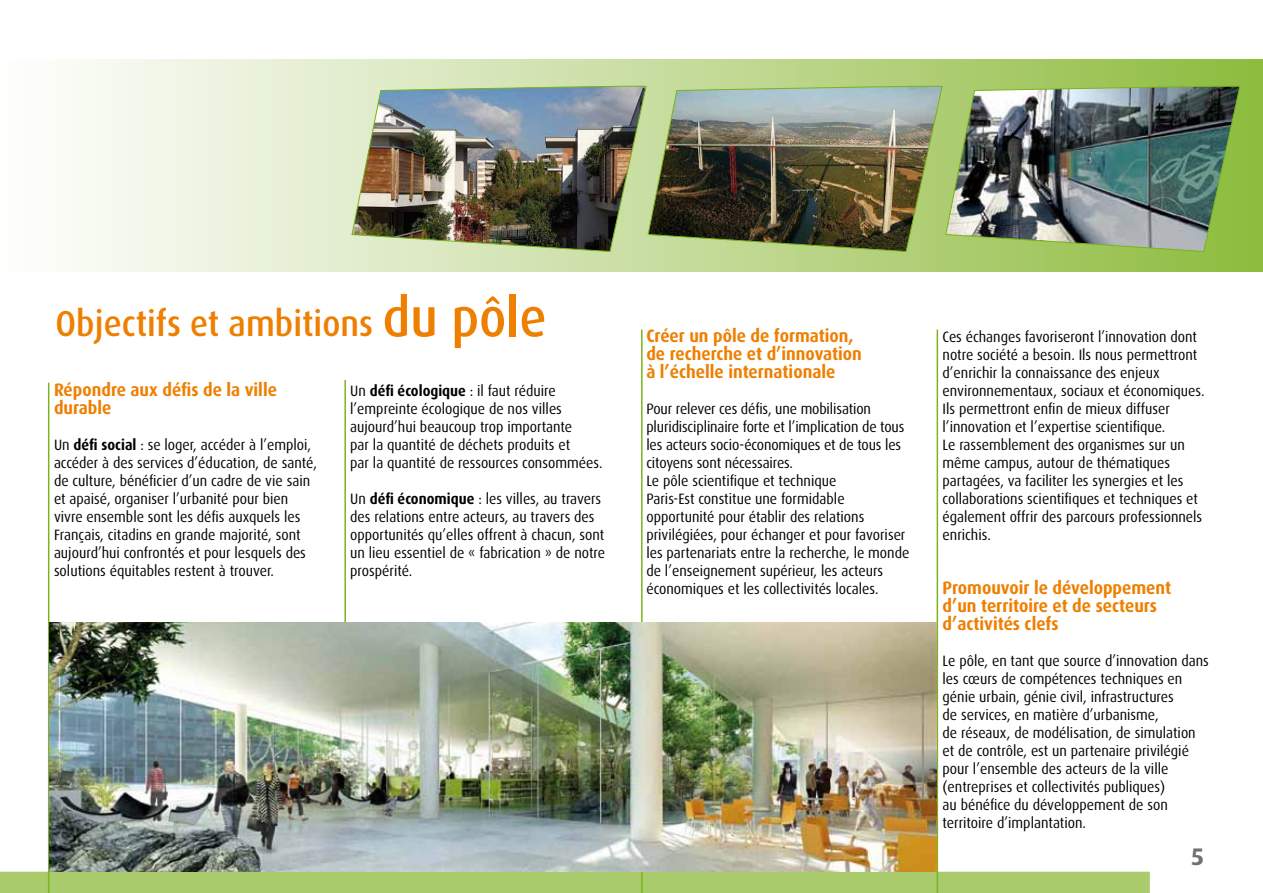
<style>
.page{position:relative;width:1263px;height:893px;background:#fff}
.page>*{position:absolute;margin:0;border:0;box-sizing:border-box;transform-origin:0 0}
.t1{font:500 36px "Dax OT";color:#ee7f00;scale:.93 1}
.t2{font:700 24px "Dax OT";color:#707172}
.t3{font:700 18px/18px "Dax OT";color:#ee7f00;scale:.93 1}
.t4{font:15px/18px "Dax OT";color:#000;scale:.93 1}
.s1{font-size:54px}
.s2{font-weight:700}
</style>
<div class="page">
<div style="left:0;top:872px;width:1149px;height:21px;background:#a9cb6b"></div>
<hr style="left:48px;top:383px;width:1px;height:510px;background:#7ab51d">
<hr style="left:344px;top:325px;width:2px;height:533px;background:#7ab51d">
<hr style="left:641px;top:330px;width:1px;height:563px;background:#7ab51d">
<hr style="left:936px;top:330px;width:2px;height:563px;background:#7ab51d">
<img style="left:49px;top:622px;width:887px;height:250px">
<div style="left:55px;top:231px;width:581px;height:149px;background:#fff"></div>
<div style="left:0;top:59px;width:1263px;height:213px;background:linear-gradient(to right,#fff,#90bc40)"></div>
<img style="left:351px;top:85px;width:295px;height:167px">
<img style="left:647px;top:85px;width:295px;height:167px">
<img style="left:945px;top:85px;width:295px;height:167px">
<h1 class="t1" style="left:55px;top:304px;width:529px">Objectifs et ambitions <span class="s1">du pôle</span></h1>
<p class="t3" style="left:54px;top:381px;width:241px">Répondre aux défis de la ville durable</p>
<p class="t4" style="left:54px;top:436px;width:284px">Un <span class="s2">défi social</span> : se loger, accéder à l’emploi, accéder à des services d’éducation, de santé, de culture, bénéficier d’un cadre de vie sain et apaisé, organiser l’urbanité pour bien vivre ensemble sont les défis auxquels les Français, citadins en grande majorité, sont aujourd’hui confrontés et pour lesquels des solutions équitables restent à trouver.</p>
<p class="t4" style="left:350px;top:382px;width:273px">Un <span class="s2">défi écologique</span> : il faut réduire l’empreinte écologique de nos villes aujourd’hui beaucoup trop importante<br>par la quantité de déchets produits et<br>par la quantité de ressources consommées.</p>
<p class="t4" style="left:350px;top:490px;width:276px">Un <span class="s2">défi économique</span> : les villes, au travers des relations entre acteurs, au travers des opportunités qu’elles offrent à chacun, sont un lieu essentiel de « fabrication » de notre prospérité.</p>
<p class="t3" style="left:646px;top:327px;width:233px">Créer un pôle de formation, de recherche et d’innovation à l’échelle internationale</p>
<p class="t4" style="left:646px;top:400px;width:284px">Pour relever ces défis, une mobilisation pluridisciplinaire forte et l’implication de tous les acteurs socio-économiques et de tous les citoyens sont nécessaires.<br>Le pôle scientifique et technique<br>Paris-Est constitue une formidable opportunité pour établir des relations privilégiées, pour échanger et pour favoriser les partenariats entre la recherche, le monde de l’enseignement supérieur, les acteurs économiques et les collectivités locales.</p>
<p class="t4" style="left:942px;top:328px;width:283px">Ces échanges favoriseront l’innovation dont notre société a besoin. Ils nous permettront d’enrichir la connaissance des enjeux environnementaux, sociaux et économiques.<br>Ils permettront enfin de mieux diffuser l’innovation et l’expertise scientifique.<br>Le rassemblement des organismes sur un même campus, autour de thématiques partagées, va faciliter les synergies et les collaborations scientifiques et techniques et également offrir des parcours professionnels enrichis.</p>
<p class="t3" style="left:942px;top:579px;width:247px">Promouvoir le développement d’un territoire et de secteurs d’activités clefs</p>
<p class="t4" style="left:942px;top:652px;width:288px">Le pôle, en tant que source d’innovation dans les cœurs de compétences techniques en génie urbain, génie civil, infrastructures<br>de services, en matière d’urbanisme,<br>de réseaux, de modélisation, de simulation et de contrôle, est un partenaire privilégié pour l’ensemble des acteurs de la ville (entreprises et collectivités publiques)<br>au bénéfice du développement de son territoire d’implantation.</p>
<h2 class="t2" style="left:1191px;top:843px;width:15px">5</h2>
</div>
